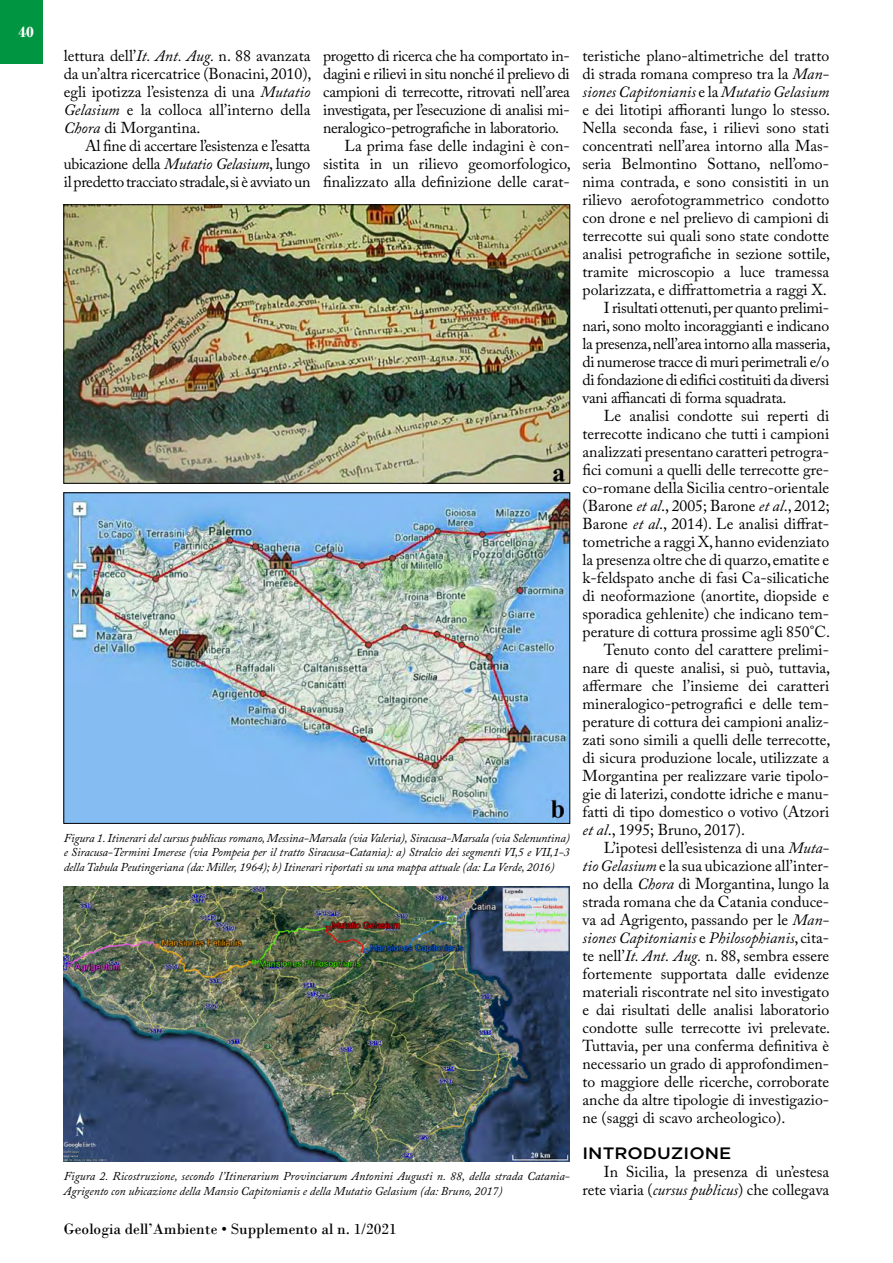
<style>
.page{position:relative;width:893px;height:1263px;background:#fff}
.page>*{position:absolute;margin:0;border:0;box-sizing:border-box;transform-origin:0 0}
.t1{font:500 16.5px "Gotham HTF";color:#000;scale:1.1 1}
.t2{font:15.75px/18px "Adobe Caslon Pro";color:#000;text-align:right}
.t3{font:italic 15.75px "Adobe Caslon Pro";color:#000}
.t4{font:15.75px "Bodoni";color:#000}
.t5{font:700 15.75px "Bodoni";color:#fff}
.t6{font:italic 12px/14.4px "Adobe Caslon Pro";color:#000;text-align:justify}
.s1{font-style:italic}
.s2{font-style:normal}
</style>
<div class="page">
<div style="left:0;top:0;width:43px;height:64px;background:#009641"></div>
<img style="left:66px;top:495px;width:502px;height:327px">
<img style="left:64px;top:886px;width:506px;height:276px">
<img style="left:66px;top:207px;width:502px;height:274px">
<div style="left:64px;top:205px;width:506px;height:278px;border:1px solid #000"></div>
<p class="t5" style="left:19px;top:23px;width:17px">40</p>
<p class="t2" style="left:64px;top:46px;width:248px">lettura dell’<span class="s1">It. Ant. Aug.</span> n. 88 avanzata</p>
<p class="t2" style="left:64px;top:64px;width:249px">da un’altra ricercatrice (Bonacini, 2010),</p>
<p class="t2" style="left:64px;top:82px;width:248px">egli ipotizza l’esistenza di una <span class="s1">Mutatio</span></p>
<p class="t2" style="left:64px;top:100px;width:248px"><span class="s1">Gelasium</span> e la colloca all’interno della</p>
<p class="t2" style="left:64px;top:118px;width:138px"><span class="s1">Chora</span> di Morgantina.</p>
<p class="t2" style="left:85px;top:136px;width:227px">Al fine di accertare l’esistenza e l’esatta</p>
<p class="t2" style="left:64px;top:154px;width:248px">ubicazione della <span class="s1">Mutatio Gelasium</span>, lungo</p>
<p class="t2" style="left:64px;top:172px;width:248px">il predetto tracciato stradale,si è avviato un</p>
<p class="t2" style="left:323px;top:46px;width:248px">progetto di ricerca che ha comportato in-</p>
<p class="t2" style="left:323px;top:64px;width:248px">dagini e rilievi in situ nonché il prelievo di</p>
<p class="t2" style="left:323px;top:82px;width:248px">campioni di terrecotte, ritrovati nell’area</p>
<p class="t2" style="left:323px;top:100px;width:248px">investigata, per l’esecuzione di analisi mi-</p>
<p class="t2" style="left:323px;top:118px;width:238px">neralogico-petrografiche in laboratorio.</p>
<p class="t2" style="left:344px;top:136px;width:227px">La prima fase delle indagini è con-</p>
<p class="t2" style="left:323px;top:154px;width:249px">sistita in un rilievo geomorfologico,</p>
<p class="t2" style="left:323px;top:172px;width:248px">finalizzato alla definizione delle carat-</p>
<p class="t6" style="left:64px;top:830px;width:508px">Figura 1. Itinerari del cursus publicus romano, Messina-Marsala (via Valeria), Siracusa-Marsala (via Selenuntina) e Siracusa-Termini Imerese (via Pompeia per il tratto Siracusa-Catania): a) Stralcio dei segmenti VI,5 e VII,1-3 della Tabula Peutingeriana (da: Miller, 1964); b) Itinerari riportati su una mappa attuale (da: La Verde, 2016)</p>
<p class="t6" style="left:64px;top:1169px;width:507px">Figura 2. Ricostruzione, secondo l’Itinerarium Provinciarum Antonini Augusti n. 88, della strada Catania-<br>Agrigento con ubicazione della Mansio Capitonianis e della Mutatio Gelasium (da: Bruno, 2017)</p>
<p class="t4" style="left:64px;top:1220px;width:335px">Geologia dell’Ambiente • Supplemento al n. 1/2021</p>
<p class="t2" style="left:583px;top:46px;width:248px">teristiche plano-altimetriche del tratto</p>
<p class="t2" style="left:583px;top:64px;width:248px">di strada romana compreso tra la <span class="s1">Man-</span></p>
<p class="t3" style="left:583px;top:82px;width:248px">siones Capitonianis <span class="s2">e la</span> Mutatio Gelasium</p>
<p class="t2" style="left:583px;top:100px;width:249px">e dei litotipi affioranti lungo lo stesso.</p>
<p class="t2" style="left:583px;top:118px;width:248px">Nella seconda fase, i rilievi sono stati</p>
<p class="t2" style="left:583px;top:136px;width:248px">concentrati nell’area intorno alla Mas-</p>
<p class="t2" style="left:583px;top:154px;width:248px">seria Belmontino Sottano, nell’omo-</p>
<p class="t2" style="left:583px;top:172px;width:248px">nima contrada, e sono consistiti in un</p>
<p class="t2" style="left:583px;top:190px;width:248px">rilievo aerofotogrammetrico condotto</p>
<p class="t2" style="left:583px;top:208px;width:248px">con drone e nel prelievo di campioni di</p>
<p class="t2" style="left:583px;top:226px;width:248px">terrecotte sui quali sono state condotte</p>
<p class="t2" style="left:583px;top:244px;width:249px">analisi petrografiche in sezione sottile,</p>
<p class="t2" style="left:583px;top:262px;width:248px">tramite microscopio a luce tramessa</p>
<p class="t2" style="left:583px;top:280px;width:246px">polarizzata, e diffrattometria a raggi X.</p>
<p class="t2" style="left:604px;top:298px;width:227px">I risultati ottenuti, per quanto prelimi-</p>
<p class="t2" style="left:583px;top:316px;width:248px">nari, sono molto incoraggianti e indicano</p>
<p class="t2" style="left:583px;top:334px;width:249px">la presenza, nell’area intorno alla masseria,</p>
<p class="t2" style="left:583px;top:352px;width:248px">di numerose tracce di muri perimetrali e/o</p>
<p class="t2" style="left:583px;top:370px;width:248px">di fondazione di edifici costituiti da diversi</p>
<p class="t2" style="left:583px;top:388px;width:205px">vani affiancati di forma squadrata.</p>
<p class="t2" style="left:604px;top:406px;width:227px">Le analisi condotte sui reperti di</p>
<p class="t2" style="left:583px;top:424px;width:248px">terrecotte indicano che tutti i campioni</p>
<p class="t2" style="left:583px;top:442px;width:248px">analizzati presentano caratteri petrogra-</p>
<p class="t2" style="left:583px;top:460px;width:248px">fici comuni a quelli delle terrecotte gre-</p>
<p class="t2" style="left:583px;top:478px;width:248px">co-romane della Sicilia centro-orientale</p>
<p class="t2" style="left:583px;top:496px;width:249px">(Barone <span class="s1">et al</span>., 2005; Barone <span class="s1">et al</span>., 2012;</p>
<p class="t2" style="left:583px;top:514px;width:248px">Barone <span class="s1">et al</span>., 2014). Le analisi diffrat-</p>
<p class="t2" style="left:583px;top:532px;width:248px">tometriche a raggi X, hanno evidenziato</p>
<p class="t2" style="left:583px;top:550px;width:248px">la presenza oltre che di quarzo, ematite e</p>
<p class="t2" style="left:583px;top:568px;width:248px">k-feldspato anche di fasi Ca-silicatiche</p>
<p class="t2" style="left:583px;top:586px;width:248px">di neoformazione (anortite, diopside e</p>
<p class="t2" style="left:583px;top:604px;width:248px">sporadica gehlenite) che indicano tem-</p>
<p class="t2" style="left:583px;top:622px;width:249px">perature di cottura prossime agli 850°C.</p>
<p class="t2" style="left:604px;top:640px;width:227px">Tenuto conto del carattere prelimi-</p>
<p class="t2" style="left:583px;top:658px;width:249px">nare di queste analisi, si può, tuttavia,</p>
<p class="t2" style="left:583px;top:676px;width:248px">affermare che l’insieme dei caratteri</p>
<p class="t2" style="left:583px;top:694px;width:248px">mineralogico-petrografici e delle tem-</p>
<p class="t2" style="left:583px;top:712px;width:248px">perature di cottura dei campioni analiz-</p>
<p class="t2" style="left:583px;top:730px;width:249px">zati sono simili a quelli delle terrecotte,</p>
<p class="t2" style="left:583px;top:748px;width:248px">di sicura produzione locale, utilizzate a</p>
<p class="t2" style="left:583px;top:766px;width:248px">Morgantina per realizzare varie tipolo-</p>
<p class="t2" style="left:583px;top:784px;width:248px">gie di laterizi, condotte idriche e manu-</p>
<p class="t2" style="left:583px;top:802px;width:248px">fatti di tipo domestico o votivo (Atzori</p>
<p class="t2" style="left:583px;top:820px;width:164px"><span class="s1">et al</span>., 1995; Bruno, 2017).</p>
<p class="t2" style="left:604px;top:838px;width:227px">L’ipotesi dell’esistenza di una <span class="s1">Muta-</span></p>
<p class="t2" style="left:583px;top:856px;width:248px"><span class="s1">tio Gelasium</span> e la sua ubicazione all’inter-</p>
<p class="t2" style="left:583px;top:874px;width:248px">no della <span class="s1">Chora</span> di Morgantina, lungo la</p>
<p class="t2" style="left:583px;top:892px;width:248px">strada romana che da Catania conduce-</p>
<p class="t2" style="left:583px;top:910px;width:248px">va ad Agrigento, passando per le <span class="s1">Man-</span></p>
<p class="t3" style="left:583px;top:928px;width:248px">siones Capitonianis <span class="s2">e</span> Philosophianis<span class="s2">, cita-</span></p>
<p class="t2" style="left:583px;top:946px;width:248px">te nell’<span class="s1">It. Ant. Aug.</span> n. 88, sembra essere</p>
<p class="t2" style="left:583px;top:964px;width:248px">fortemente supportata dalle evidenze</p>
<p class="t2" style="left:583px;top:982px;width:248px">materiali riscontrate nel sito investigato</p>
<p class="t2" style="left:583px;top:1000px;width:248px">e dai risultati delle analisi laboratorio</p>
<p class="t2" style="left:583px;top:1018px;width:249px">condotte sulle terrecotte ivi prelevate.</p>
<p class="t2" style="left:583px;top:1036px;width:248px">Tuttavia, per una conferma definitiva è</p>
<p class="t2" style="left:583px;top:1054px;width:248px">necessario un grado di approfondimen-</p>
<p class="t2" style="left:583px;top:1072px;width:248px">to maggiore delle ricerche, corroborate</p>
<p class="t2" style="left:583px;top:1090px;width:248px">anche da altre tipologie di investigazio-</p>
<p class="t2" style="left:583px;top:1108px;width:204px">ne (saggi di scavo archeologico).</p>
<p class="t1" style="left:583px;top:1143px;width:137px">INTRODUZIONE</p>
<p class="t2" style="left:583px;top:1162px;width:248px">In Sicilia, la presenza di un’estesa rete viaria (<span class="s1">cursus publicus</span>) che collegava</p>
</div>
